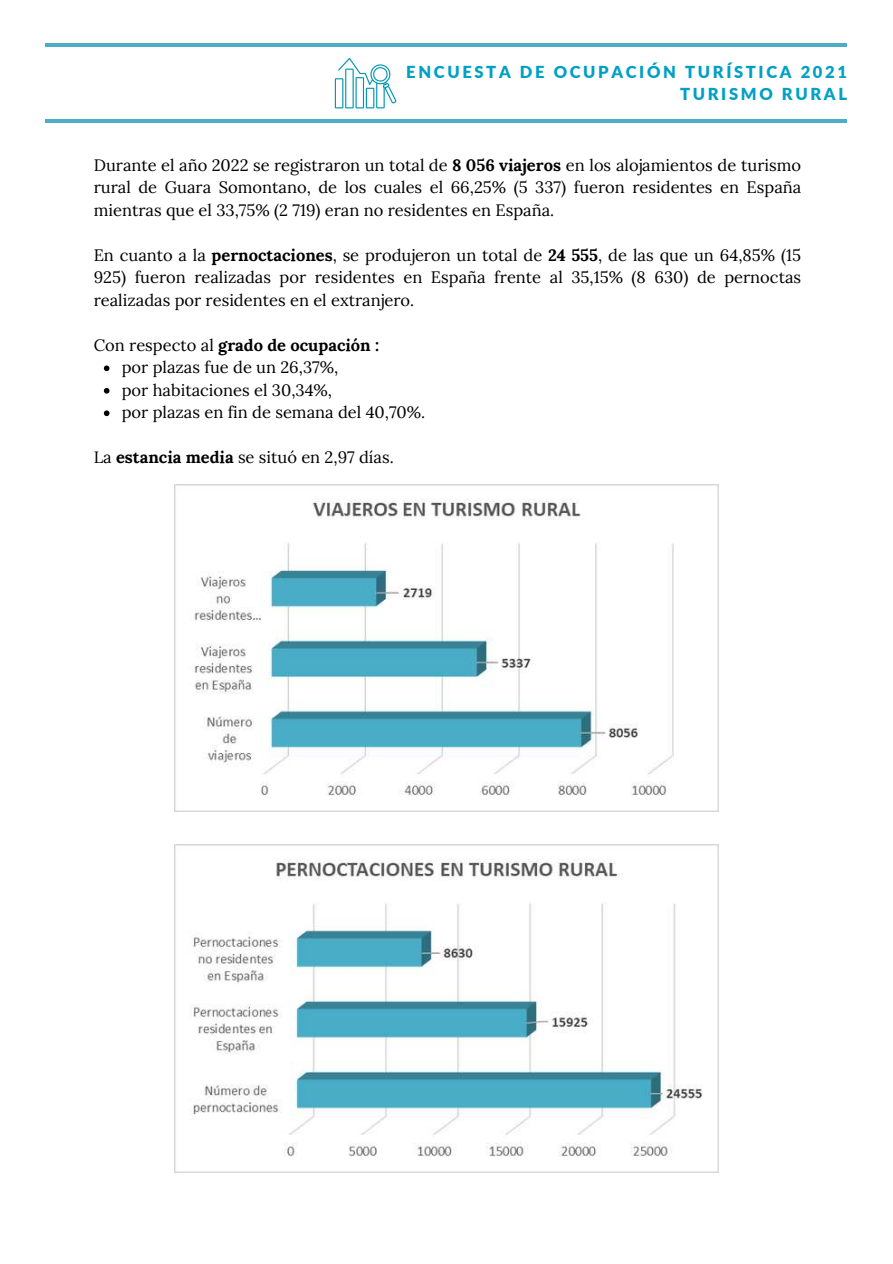
<style>
.page{position:relative;width:893px;height:1264px;background:#fff}
.page>*{position:absolute;margin:0;border:0;box-sizing:border-box;transform-origin:0 0}
.t1{font:16.5px/22.5px "Lora";color:#000;text-align:justify}
.t2{font:900 16.5px/22.5px "Lato";letter-spacing:.16em;color:#00a0c4;text-align:right}
.t3{font:700 16.5px "Lora";color:#000}
.s1{font-weight:700}
.s2{font-weight:400}
</style>
<div class="page">
<hr style="left:45px;top:43px;width:802px;height:4px;background:#4badc6">
<hr style="left:45px;top:119px;width:802px;height:4px;background:#4badc6">
<svg style="left:335px;top:58px;width:61px;height:50px"></svg>
<img style="left:174px;top:484px;width:544px;height:327px">
<img style="left:174px;top:845px;width:544px;height:327px">
<svg style="left:104px;top:365px;width:5px;height:6px"></svg>
<svg style="left:104px;top:388px;width:5px;height:5px"></svg>
<svg style="left:104px;top:410px;width:5px;height:6px"></svg>
<p class="t2" style="left:406px;top:60px;width:442px">ENCUESTA DE OCUPACIÓN TURÍSTICA 2021<br>TURISMO RURAL</p>
<p class="t1" style="left:94px;top:154px;width:709px">Durante el año 2022 se registraron un total de <span class="s1">8 056 viajeros</span> en los alojamientos de turismo rural de Guara Somontano, de los cuales el 66,25% (5 337) fueron residentes en España mientras que el 33,75% (2 719) eran no residentes en España.</p>
<p class="t1" style="left:94px;top:243px;width:709px">En cuanto a la <span class="s1">pernoctaciones</span>, se produjeron un total de <span class="s1">24 555</span>, de las que un 64,85% (15<br>925) fueron realizadas por residentes en España frente al 35,15% (8 630) de pernoctas realizadas por residentes en el extranjero.</p>
<p class="t3" style="left:94px;top:334px;width:287px"><span class="s2">Con respecto al</span> grado de ocupación :</p>
<p class="t1" style="left:122px;top:356px;width:305px;text-align:left">por plazas fue de un 26,37%,<br>por habitaciones el 30,34%,<br>por plazas en fin de semana del 40,70%.</p>
<p class="t1" style="left:94px;top:446px;width:301px">La <span class="s1">estancia media</span> se situó en 2,97 días.</p>
</div>
